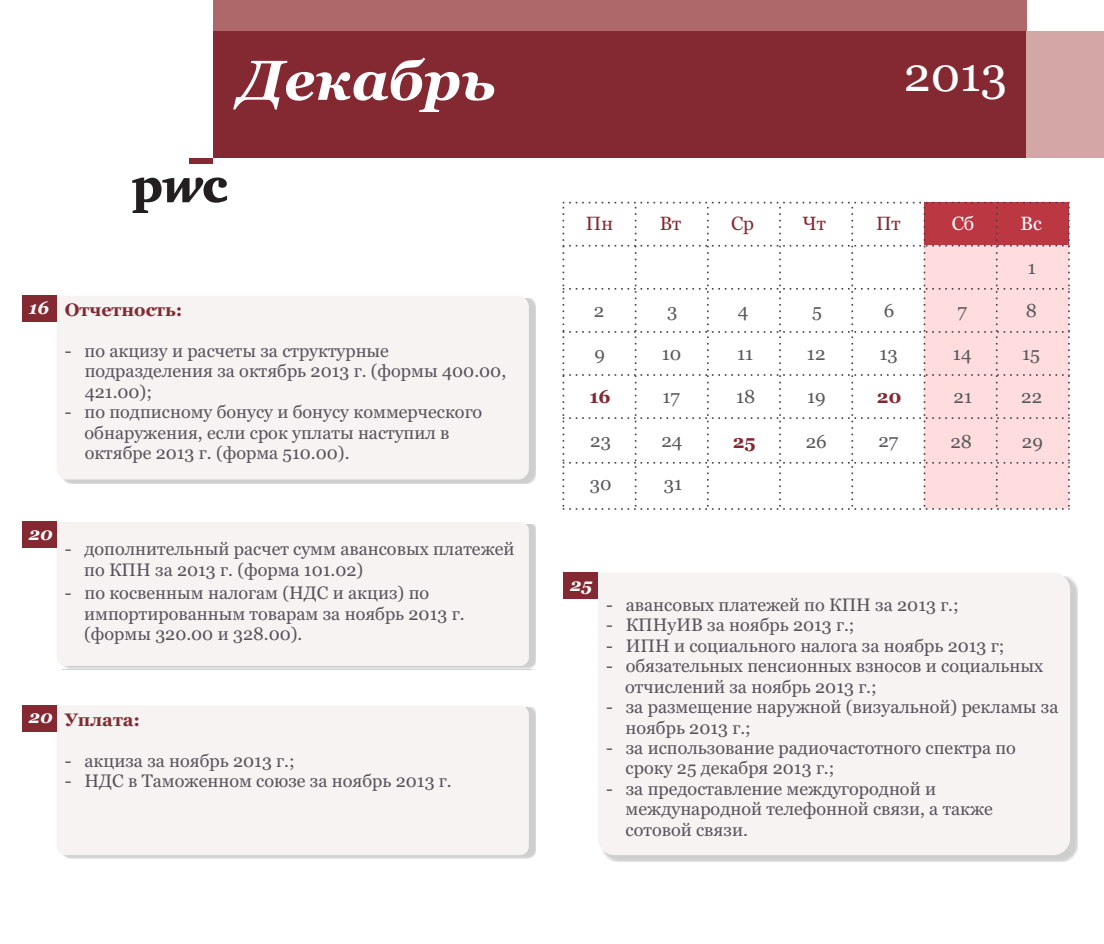
<style>
.page{position:relative;width:1104px;height:944px;background:#fff}
.page>*{position:absolute;margin:0;border:0;box-sizing:border-box;transform-origin:0 0}
.t1{font:italic 700 56.02px "Georgia";color:#fff}
.t2{font:47.93px "Georgia";color:#fff}
.t3{font:19.12px "Georgia";color:#842932}
.t4{font:19.12px "Georgia";color:#fff}
.t5{font:18.68px "Georgia";color:#58595b}
.t6{font:700 18.68px "Georgia";color:#842932}
.t7{font:18px/20.5px "Georgia";color:#58525b}
.t8{font:700 18px "Georgia";color:#842932}
.t9{font:italic 700 18px "Georgia";color:#fff}
.s1{font-style:italic;color:#fff}
</style>
<div class="page">
<div style="left:62px;top:299px;width:474px;height:185px;background:#231f20;opacity:.22"></div>
<div style="left:57px;top:296px;width:472px;height:183px;background:#f6f3f2"></div>
<div style="left:22px;top:295px;width:35px;height:27px;background:#842932"></div>
<div style="left:213px;top:0;width:813px;height:48px;background:#ae686a"></div>
<div style="left:189px;top:158px;width:24px;height:6px;background:#842932"></div>
<svg style="left:132px;top:177px;width:95px;height:36px"></svg>
<div style="left:213px;top:32px;width:840px;height:126px;background:#842932"></div>
<div style="left:1026px;top:32px;width:77px;height:126px;background:#d4a7a7"></div>
<svg style="left:562px;top:202px;width:507px;height:308px"></svg>
<div style="left:62px;top:524px;width:473px;height:145px;background:#d1d0d0"></div>
<div style="left:57px;top:522px;width:472px;height:144px;background:#f6f3f2"></div>
<div style="left:22px;top:522px;width:35px;height:26px;background:#842932"></div>
<div style="left:62px;top:708px;width:473px;height:151px;background:#d1d0d0"></div>
<div style="left:57px;top:706px;width:472px;height:149px;background:#f6f3f2"></div>
<div style="left:22px;top:705px;width:35px;height:26px;background:#842932"></div>
<div style="left:602px;top:577px;width:475px;height:285px;background:#cfcece"></div>
<div style="left:598px;top:573px;width:472px;height:282px;background:#f6f3f2"></div>
<div style="left:563px;top:572px;width:35px;height:26px;background:#842932"></div>
<h1 class="t1" style="left:239px;top:57px;width:258px">Декабрь</h1>
<h2 class="t2" style="left:903px;top:55px;width:105px">2013</h2>
<p class="t3" style="left:586px;top:215px;width:29px">Пн</p>
<p class="t3" style="left:659px;top:215px;width:23px">Вт</p>
<p class="t3" style="left:731px;top:215px;width:25px">Ср</p>
<p class="t3" style="left:802px;top:215px;width:25px">Чт</p>
<p class="t3" style="left:876px;top:215px;width:26px">Пт</p>
<p class="t4" style="left:951px;top:215px;width:24px">Сб</p>
<p class="t4" style="left:1020px;top:215px;width:23px">Вс</p>
<p class="t9" style="left:29px;top:300px;width:22px">16</p>
<p class="t8" style="left:65px;top:302px;width:119px">Отчетность:</p>
<p class="t7" style="left:85px;top:342px;width:423px;text-indent:-20px">- по акцизу и расчеты за структурные подразделения за октябрь 2013 г. (формы 400.00,<br>421.00);</p>
<p class="t7" style="left:85px;top:403px;width:399px;text-indent:-20px">- по подписному бонусу и бонусу коммерческого обнаружения, если срок уплаты наступил в октябре 2013 г. (форма 510.00).</p>
<p class="t9" style="left:29px;top:526px;width:25px">20</p>
<p class="t7" style="left:84px;top:540px;width:432px;text-indent:-19px">- дополнительный расчет сумм авансовых платежей по КПН за 2013 г. (форма 101.02)</p>
<p class="t7" style="left:84px;top:584px;width:382px;text-indent:-19px">- по косвенным налогам (НДС и акциз) по импортированным товарам за ноябрь 2013 г. (формы 320.00 и 328.00).</p>
<p class="t8" style="left:29px;top:712px;width:113px"><span class="s1">20</span> Уплата:</p>
<p class="t7" style="left:65px;top:752px;width:231px">- акциза за ноябрь 2013 г.;</p>
<p class="t7" style="left:65px;top:772px;width:388px">- НДС в Таможенном союзе за ноябрь 2013 г.</p>
<p class="t5" style="left:1027px;top:259px;width:10px">1</p>
<p class="t5" style="left:593px;top:303px;width:12px">2</p>
<p class="t5" style="left:667px;top:303px;width:12px">3</p>
<p class="t5" style="left:738px;top:303px;width:12px">4</p>
<p class="t5" style="left:812px;top:303px;width:11px">5</p>
<p class="t5" style="left:883px;top:303px;width:12px">6</p>
<p class="t5" style="left:957px;top:303px;width:11px">7</p>
<p class="t5" style="left:1025px;top:302px;width:13px">8</p>
<p class="t5" style="left:594px;top:346px;width:12px">9</p>
<p class="t5" style="left:661px;top:346px;width:21px">10</p>
<p class="t5" style="left:737px;top:346px;width:18px">11</p>
<p class="t5" style="left:807px;top:346px;width:20px">12</p>
<p class="t5" style="left:879px;top:346px;width:20px">13</p>
<p class="t5" style="left:952px;top:346px;width:20px">14</p>
<p class="t5" style="left:1021px;top:346px;width:19px">15</p>
<p class="t6" style="left:589px;top:389px;width:23px">16</p>
<p class="t5" style="left:662px;top:389px;width:19px">17</p>
<p class="t5" style="left:736px;top:389px;width:21px">18</p>
<p class="t5" style="left:807px;top:389px;width:20px">19</p>
<p class="t6" style="left:876px;top:389px;width:26px">20</p>
<p class="t5" style="left:953px;top:389px;width:20px">21</p>
<p class="t5" style="left:1021px;top:389px;width:22px">22</p>
<p class="t5" style="left:590px;top:432px;width:22px">23</p>
<p class="t5" style="left:661px;top:432px;width:23px">24</p>
<p class="t6" style="left:732px;top:433px;width:24px">25</p>
<p class="t5" style="left:805px;top:433px;width:23px">26</p>
<p class="t5" style="left:878px;top:433px;width:21px">27</p>
<p class="t5" style="left:950px;top:433px;width:23px">28</p>
<p class="t5" style="left:1021px;top:433px;width:23px">29</p>
<p class="t5" style="left:589px;top:476px;width:23px">30</p>
<p class="t5" style="left:663px;top:476px;width:20px">31</p>
<p class="t9" style="left:570px;top:577px;width:24px">25</p>
<p class="t7" style="left:606px;top:596px;width:354px">- авансовых платежей по КПН за 2013 г.;</p>
<p class="t7" style="left:606px;top:616px;width:250px">- КПНуИВ за ноябрь 2013 г.;</p>
<p class="t7" style="left:606px;top:637px;width:400px">- ИПН и социального налога за ноябрь 2013 г;</p>
<p class="t7" style="left:625px;top:657px;width:419px;text-indent:-19px">- обязательных пенсионных взносов и социальных отчислений за ноябрь 2013 г.;</p>
<p class="t7" style="left:625px;top:698px;width:434px;text-indent:-19px">- за размещение наружной (визуальной) рекламы за ноябрь 2013 г.;</p>
<p class="t7" style="left:625px;top:739px;width:392px;text-indent:-20px">- за использование радиочастотного спектра по сроку 25 декабря 2013 г.;</p>
<p class="t7" style="left:625px;top:780px;width:369px;text-indent:-20px">- за предоставление междугородной и международной телефонной связи, а также сотовой связи.</p>
</div>
